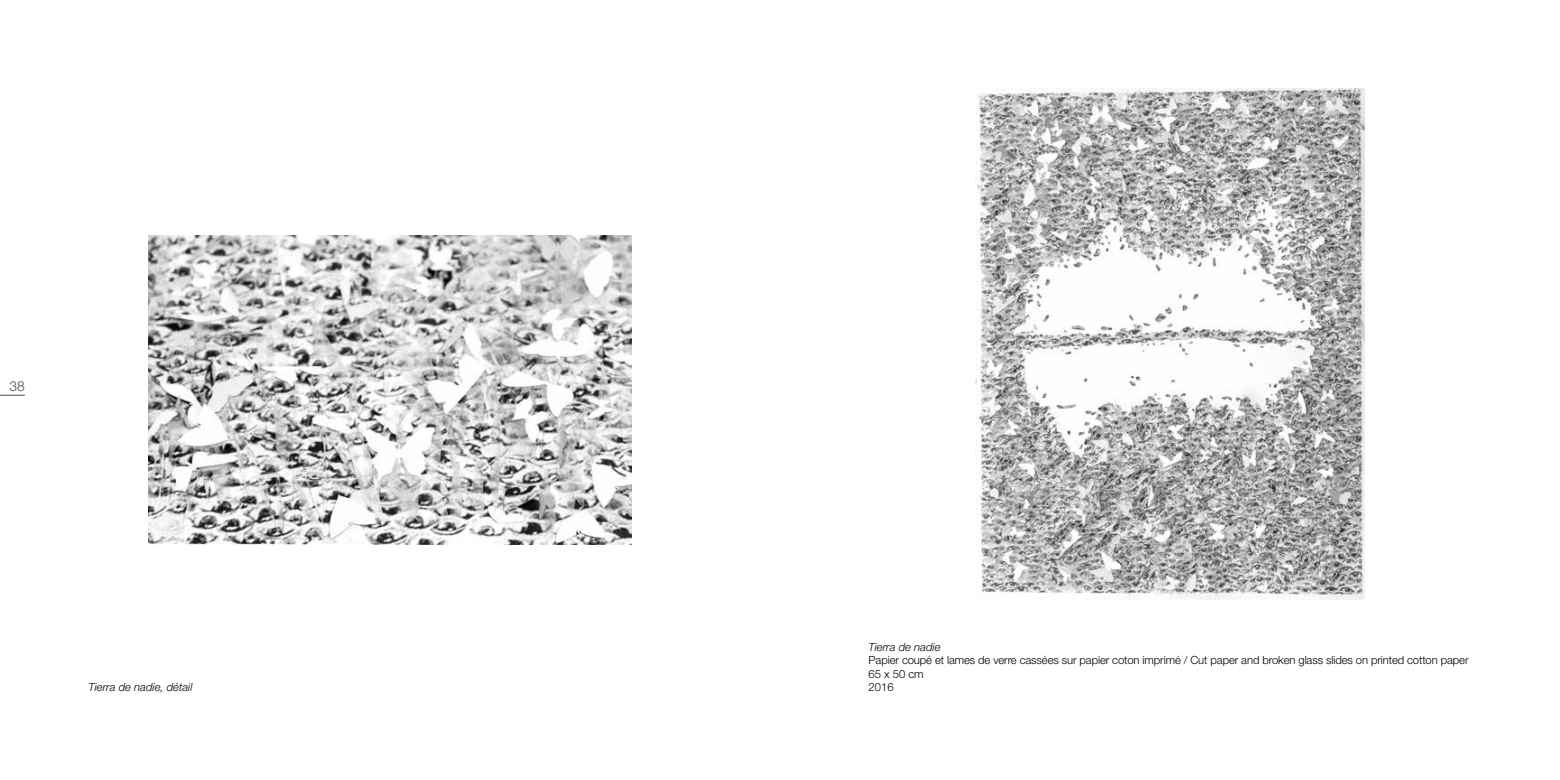
<style>
.page{position:relative;width:1560px;height:780px;background:#fff}
.page>*{position:absolute;margin:0;border:0;box-sizing:border-box;transform-origin:0 0}
.t1{font:300 13.75px "Helvetica Neue LT Std";color:#4a4a49}
.t2{font:300 11.25px/13.5px "Helvetica Neue LT Std";letter-spacing:-.01em;color:#000}
.t3{font:italic 300 11.25px "Helvetica Neue LT Pro";color:#000}
</style>
<div class="page">
<svg style="left:0;top:395px;width:25px;height:1px"></svg>
<img style="left:975px;top:89px;width:389px;height:510px">
<img style="left:149px;top:236px;width:482px;height:308px">
<p class="t1" style="left:10px;top:378px;width:17px">38</p>
<p class="t3" style="left:868px;top:640px;width:73px">Tierra de nadie</p>
<p class="t2" style="left:868px;top:653px;width:601px">Papier coupé et lames de verre cassées sur papier coton imprimé / Cut paper and broken glass slides on printed cotton paper<br>65 x 50 cm</p>
<p class="t3" style="left:89px;top:680px;width:105px">Tierra de nadie, détail</p>
<p class="t2" style="left:868px;top:680px;width:27px">2016</p>
</div>
